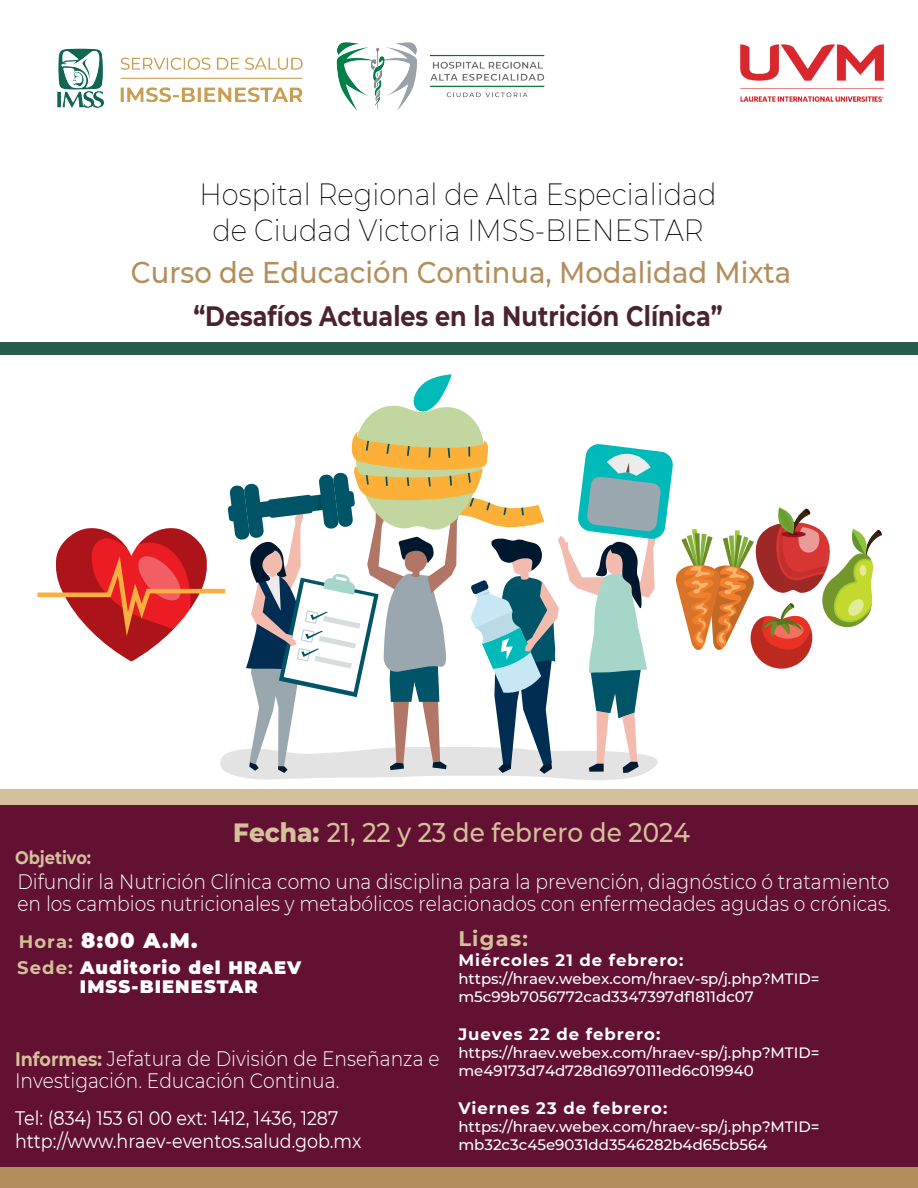
<style>
.page{position:relative;width:918px;height:1188px;background:#fff}
.page>*{position:absolute;margin:0;border:0;box-sizing:border-box;transform-origin:0 0}
.t1{font:200 30px/36px "Montserrat";color:#000;text-align:center;scale:.92 1}
.t2{font:500 30px "Montserrat";color:#b38e5d;scale:.92 1}
.t3{font:700 27.9px "Montserrat";color:#4a232e;scale:.86 1}
.t4{font:500 27px "Montserrat";color:#d4c19c;scale:.92 1}
.t5{font:900 21px "Montserrat";color:#fff}
.t6{font:700 21px "Montserrat";letter-spacing:.06em;color:#d4c19c}
.t7{font:300 20.85px/22.4px "Montserrat";color:#fff;scale:.9 1}
.t8{font:19.5px/23.4px "Montserrat";color:#fff;scale:.9 1}
.t9{font:900 18px/19.5px "Montserrat";letter-spacing:.06em;color:#fff}
.t10{font:700 18px "Montserrat";color:#d4c19c;scale:.9 1}
.t11{font:700 16.5px "Montserrat";letter-spacing:.06em;color:#fff}
.t12{font:500 15px/18px "Montserrat";color:#fff}
.s1{font-weight:800}
.s2{font-weight:700;font-size:18px;color:#d4c19c}
.s3{font-weight:700;color:#d4c19c}
.s4{font-weight:700;font-size:19.5px;color:#d4c19c}
</style>
<div class="page">
<div style="left:0;top:789px;width:918px;height:395px;background:#d4c19c"></div>
<div style="left:0;top:806px;width:918px;height:382px;background:#621132"></div>
<div style="left:0;top:1168px;width:918px;height:20px;background:#b38e5d"></div>
<div style="left:0;top:342px;width:918px;height:12px;background:#285c4d"></div>
<img style="left:57px;top:48px;width:246px;height:60px">
<img style="left:336px;top:42px;width:209px;height:69px">
<img style="left:740px;top:44px;width:145px;height:58px">
<svg style="left:37px;top:374px;width:845px;height:406px"></svg>
<h1 class="t1" style="left:200px;top:175px;width:563px">Hospital Regional de Alta Especialidad de Ciudad Victoria IMSS-BIENESTAR</h1>
<h1 class="t2" style="left:131px;top:251px;width:719px">Curso de Educación Continua, Modalidad Mixta</h1>
<h2 class="t3" style="left:193px;top:296px;width:617px">“Desafíos Actuales en la Nutrición Clínica”</h2>
<p class="t10" style="left:15px;top:844px;width:86px">Objetivo:</p>
<p class="t4" style="left:233px;top:813px;width:498px"><span class="s1">Fecha:</span> 21, 22 y 23 de febrero de 2024</p>
<p class="t7" style="left:17px;top:869px;width:972px">Difundir la Nutrición Clínica como una disciplina para la prevención, diagnóstico ó tratamiento en los cambios nutricionales y metabólicos relacionados con enfermedades agudas o crónicas.</p>
<p class="t5" style="left:19px;top:924px;width:180px"><span class="s2">Hora:</span> 8:00 A.M.</p>
<p class="t9" style="left:80px;top:957px;width:223px;text-indent:-63px"><span class="s3">Sede:</span> Auditorio del HRAEV<br>IMSS-BIENESTAR</p>
<p class="t7" style="left:15px;top:1046px;width:473px"><span class="s4">Informes:</span> Jefatura de División de Enseñanza e<br>Investigación. Educación Continua.</p>
<p class="t8" style="left:15px;top:1105px;width:387px">Tel: (834) 153 61 00 ext: 1412, 1436, 1287 http://www.hraev-eventos.salud.gob.mx</p>
<p class="t6" style="left:458px;top:924px;width:71px">Ligas:</p>
<p class="t11" style="left:458px;top:948px;width:227px">Miércoles 21 de febrero:</p>
<p class="t12" style="left:458px;top:969px;width:363px">https://hraev.webex.com/hraev-sp/j.php?MTID= m5c99b7056772cad3347397df1811dc07</p>
<p class="t11" style="left:458px;top:1022px;width:203px">Jueves 22 de febrero:</p>
<p class="t12" style="left:458px;top:1043px;width:363px">https://hraev.webex.com/hraev-sp/j.php?MTID= me49173d74d728d16970111ed6c019940</p>
<p class="t11" style="left:458px;top:1096px;width:210px">Viernes 23 de febrero:</p>
<p class="t12" style="left:458px;top:1117px;width:363px">https://hraev.webex.com/hraev-sp/j.php?MTID= mb32c3c45e9031dd3546282b4d65cb564</p>
</div>
